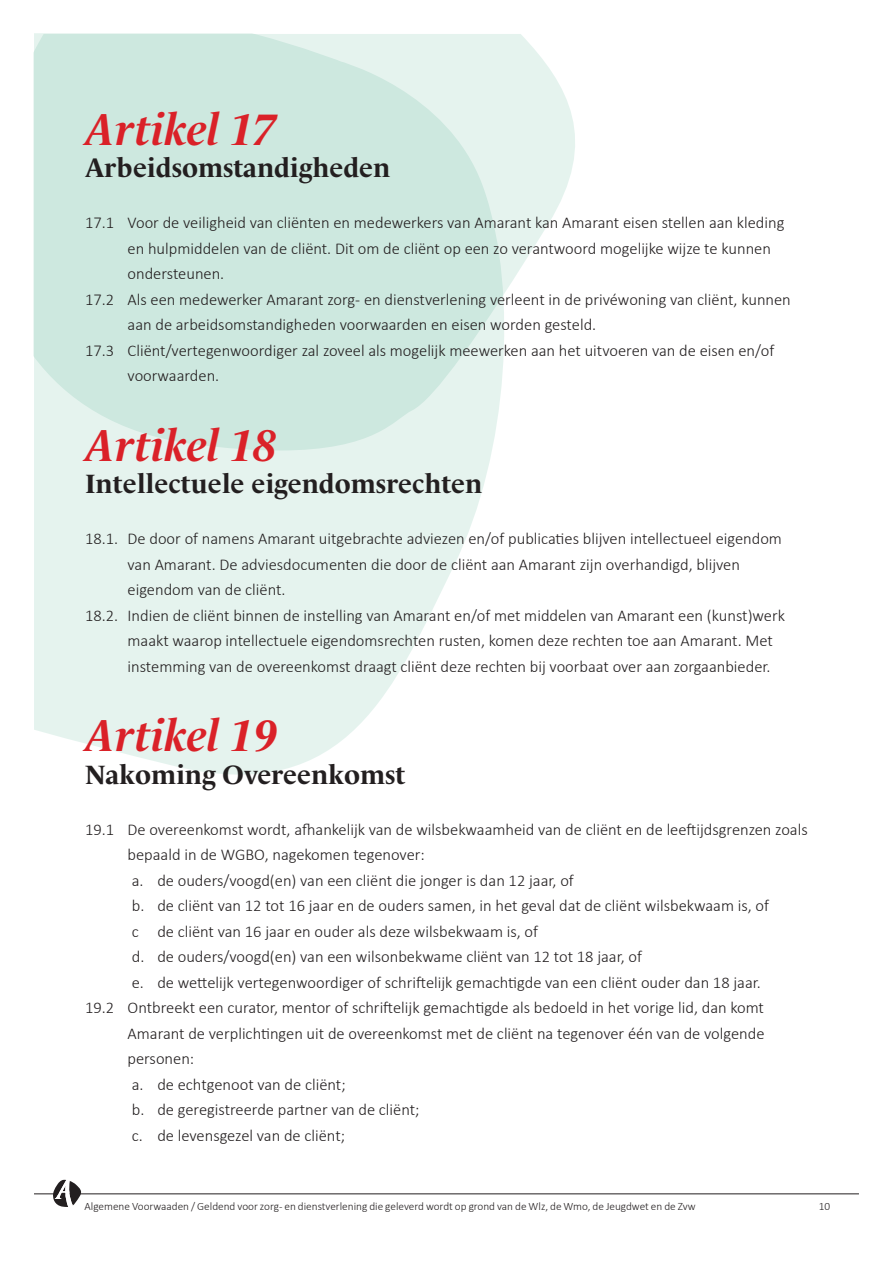
<style>
.page{position:relative;width:893px;height:1263px;background:#fff}
.page>*{position:absolute;margin:0;border:0;box-sizing:border-box;transform-origin:0 0}
.Kop_groot_rood_cursief{font:italic 700 45px "Le Monde Livre Std";color:#da2128}
.inspring_zonder_nummer{font:italic 700 45px "Le Monde Livre Std";color:#da2128}
.Artikelkop{font:700 27px "Le Monde Livre Std";color:#231f20}
.inspring_zonder_nummer-2{font:300 16.5px/25.5px "Calibri";color:#231f20}
.opsomming_onder_inspring{font:300 16.5px "Calibri";color:#231f20}
.t1{font:300 11.25px "Calibri";color:#231f20}
</style>
<div class="page">
<hr style="left:34px;top:1193px;width:825px;height:1px;background:#231f20">
<svg style="left:52px;top:1180px;width:31px;height:27px"></svg>
<svg style="left:33px;top:34px;width:542px;height:322px"></svg>
<svg style="left:34px;top:33px;width:483px;height:742px;background:#dcefe8"></svg>
<p class="Kop_groot_rood_cursief" style="left:85px;top:103px;width:193px">Artikel 17</p>
<p class="Artikelkop" style="left:85px;top:152px;width:307px">Arbeidsomstandigheden</p>
<p class="inspring_zonder_nummer-2" style="left:128px;top:210px;width:658px;text-indent:-43px">17.1 Voor de veiligheid van cliënten en medewerkers van Amarant kan Amarant eisen stellen aan kleding en hulpmiddelen van de cliënt. Dit om de cliënt op een zo verantwoord mogelijke wijze te kunnen ondersteunen.</p>
<p class="inspring_zonder_nummer-2" style="left:128px;top:286px;width:665px;text-indent:-43px">17.2 Als een medewerker Amarant zorg- en dienstverlening verleent in de privéwoning van cliënt, kunnen aan de arbeidsomstandigheden voorwaarden en eisen worden gesteld.</p>
<p class="inspring_zonder_nummer-2" style="left:128px;top:337px;width:648px;text-indent:-43px">17.3 Cliënt/vertegenwoordiger zal zoveel als mogelijk meewerken aan het uitvoeren van de eisen en/of voorwaarden.</p>
<p class="inspring_zonder_nummer" style="left:85px;top:419px;width:193px">Artikel 18</p>
<p class="Artikelkop" style="left:85px;top:468px;width:399px">Intellectuele eigendomsrechten</p>
<p class="inspring_zonder_nummer-2" style="left:128px;top:526px;width:656px;text-indent:-43px">18.1. De door of namens Amarant uitgebrachte adviezen en/of publicaties blijven intellectueel eigendom van Amarant. De adviesdocumenten die door de cliënt aan Amarant zijn overhandigd, blijven eigendom van de cliënt.</p>
<p class="inspring_zonder_nummer-2" style="left:128px;top:602px;width:659px;text-indent:-43px">18.2. Indien de cliënt binnen de instelling van Amarant en/of met middelen van Amarant een (kunst)werk maakt waarop intellectuele eigendomsrechten rusten, komen deze rechten toe aan Amarant. Met instemming van de overeenkomst draagt cliënt deze rechten bij voorbaat over aan zorgaanbieder.</p>
<p class="Kop_groot_rood_cursief" style="left:85px;top:709px;width:193px">Artikel 19</p>
<p class="Artikelkop" style="left:85px;top:758px;width:322px">Nakoming Overeenkomst</p>
<p class="inspring_zonder_nummer-2" style="left:128px;top:816px;width:682px;text-indent:-43px">19.1 De overeenkomst wordt, afhankelijk van de wilsbekwaamheid van de cliënt en de leeftijdsgrenzen zoals bepaald in de WGBO, nagekomen tegenover:</p>
<p class="opsomming_onder_inspring" style="left:132px;top:870px;width:444px">a. de ouders/voogd(en) van een cliënt die jonger is dan 12 jaar, of</p>
<p class="opsomming_onder_inspring" style="left:132px;top:895px;width:639px">b. de cliënt van 12 tot 16 jaar en de ouders samen, in het geval dat de cliënt wilsbekwaam is, of</p>
<p class="opsomming_onder_inspring" style="left:132px;top:921px;width:408px">c de cliënt van 16 jaar en ouder als deze wilsbekwaam is, of</p>
<p class="opsomming_onder_inspring" style="left:132px;top:946px;width:512px">d. de ouders/voogd(en) van een wilsonbekwame cliënt van 12 tot 18 jaar, of</p>
<p class="opsomming_onder_inspring" style="left:132px;top:972px;width:630px">e. de wettelijk vertegenwoordiger of schriftelijk gemachtigde van een cliënt ouder dan 18 jaar.</p>
<p class="inspring_zonder_nummer-2" style="left:128px;top:995px;width:638px;text-align:justify;text-indent:-43px">19.2 Ontbreekt een curator, mentor of schriftelijk gemachtigde als bedoeld in het vorige lid, dan komt Amarant de verplichtingen uit de overeenkomst met de cliënt na tegenover één van de volgende personen:</p>
<p class="opsomming_onder_inspring" style="left:132px;top:1074px;width:215px">a. de echtgenoot van de cliënt;</p>
<p class="opsomming_onder_inspring" style="left:132px;top:1099px;width:289px">b. de geregistreerde partner van de cliënt;</p>
<p class="opsomming_onder_inspring" style="left:132px;top:1125px;width:215px">c. de levensgezel van de cliënt;</p>
<p class="t1" style="left:85px;top:1199px;width:612px">Algemene Voorwaaden / Geldend voor zorg- en dienstverlening die geleverd wordt op grond van de Wlz, de Wmo, de Jeugdwet en de Zvw</p>
<p class="t1" style="left:819px;top:1199px;width:13px">10</p>
</div>
